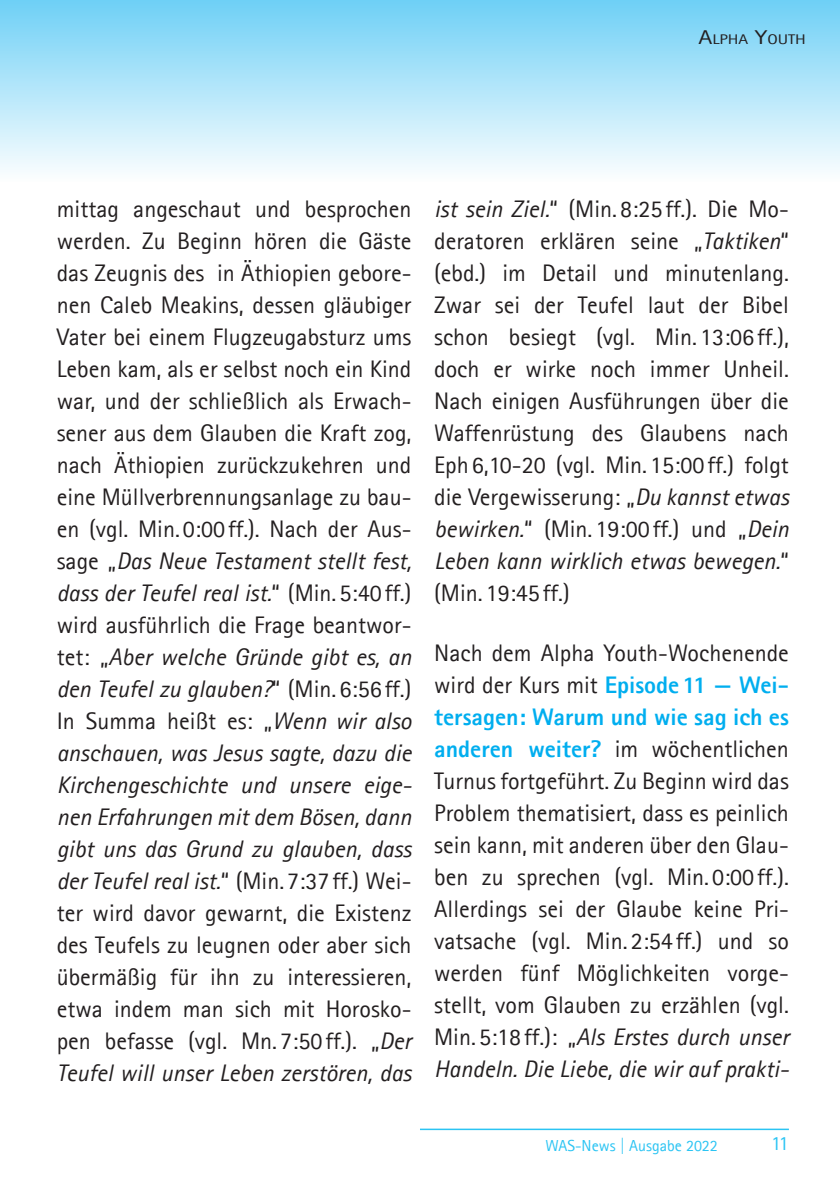
<style>
.page{position:relative;width:840px;height:1191px;background:#fff}
.page>*{position:absolute;margin:0;border:0;box-sizing:border-box;transform-origin:0 0}
.t1{font:24px/32px "Agfa Rotis Sans Serif";color:#231f20;text-align:justify}
.t2{font:20px "Agfa Rotis Sans Serif";color:#2bc4f3}
.t3{font:16px "Agfa Rotis Sans Serif";color:#2bc4f3}
.t4{font:14px "Agfa Rotis Sans Serif";color:#231f20;scale:1.25 1}
.s1{font-size:20px}
.s2{font-style:italic}
.s3{font-weight:800;color:#00aeef}
</style>
<div class="page">
<hr style="left:420px;top:1128px;width:368px;height:2px;background:#2bc4f3">
<div style="left:0;top:0;width:839px;height:181px;background:linear-gradient(to bottom,#6ed0f6,#fcfefe)"></div>
<p class="t4" style="left:698px;top:31px;width:87px"><span class="s1">A</span>LPHA <span class="s1">Y</span>OUTH</p>
<p class="t1" style="left:57px;top:193px;width:356px">mittag angeschaut und besprochen werden. Zu Beginn hören die Gäste das Zeugnis des in Äthiopien gebore&shy;nen Caleb Meakins, dessen gläubiger Vater bei einem Flugzeugabsturz ums Leben kam, als er selbst noch ein Kind war, und der schließlich als Erwach&shy;sener aus dem Glauben die Kraft zog, nach Äthiopien zurückzukehren und eine Müllverbrennungsanlage zu bau&shy;en (vgl. Min. 0:00 ff.). Nach der Aus&shy;sage „<span class="s2">Das Neue Testament stellt fest, dass der Teufel real ist.</span>“ (Min.5:40 ff.) wird ausführlich die Frage beantwor&shy;tet: „<span class="s2">Aber welche Gründe gibt es, an den Teufel zu glauben?</span>“ (Min. 6:56 ff.)<br>In Summa heißt es: „<span class="s2">Wenn wir also anschauen, was Jesus sagte, dazu die Kirchengeschichte und unsere eige&shy;nen Erfahrungen mit dem Bösen, dann gibt uns das Grund zu glauben, dass der Teufel real ist.</span>“ (Min. 7:37ff.) Wei&shy;ter wird davor gewarnt, die Existenz des Teufels zu leugnen oder aber sich übermäßig für ihn zu interessieren, etwa indem man sich mit Horosko&shy;pen befasse (vgl. Mn.7:50 ff.). „<span class="s2">Der Teufel will unser Leben zerstören, das</span></p>
<p class="t1" style="left:434px;top:193px;width:356px"><span class="s2">ist sein Ziel.</span>“ (Min. 8:25 ff.). Die Mo&shy;deratoren erklären seine „<span class="s2">Taktiken</span>“ (ebd.) im Detail und minutenlang.<br>Zwar sei der Teufel laut der Bibel schon besiegt (vgl. Min. 13:06 ff.), doch er wirke noch immer Unheil.<br>Nach einigen Ausführungen über die Waffenrüstung des Glaubens nach Eph 6,10-20 (vgl. Min. 15:00 ff.) folgt die Vergewisserung: „<span class="s2">Du kannst etwas bewirken.</span>“ (Min.19:00 ff.) und „<span class="s2">Dein Leben kann wirklich etwas bewegen.</span>“ (Min. 19:45 ff.)</p>
<p class="t1" style="left:434px;top:637px;width:356px">Nach dem Alpha Youth-Wochenende wird der Kurs mit <span class="s3">Episode11 — Wei&shy;tersagen: Warum und wie sag ich es anderen weiter?</span> im wöchentlichen Turnus fortgeführt. Zu Beginn wird das Problem thematisiert, dass es peinlich sein kann, mit anderen über den Glau&shy;ben zu sprechen (vgl. Min.0:00 ff.).<br>Allerdings sei der Glaube keine Pri&shy;vatsache (vgl. Min.2:54ff.) und so werden fünf Möglichkeiten vorge&shy;stellt, vom Glauben zu erzählen (vgl.<br>Min.5:18 ff.): „<span class="s2">Als Erstes durch unser Handeln. Die Liebe, die wir auf prakti-</span></p>
<p class="t3" style="left:545px;top:1136px;width:174px">WAS-News | Ausgabe 2022</p>
<p class="t2" style="left:770px;top:1131px;width:19px">11</p>
</div>
